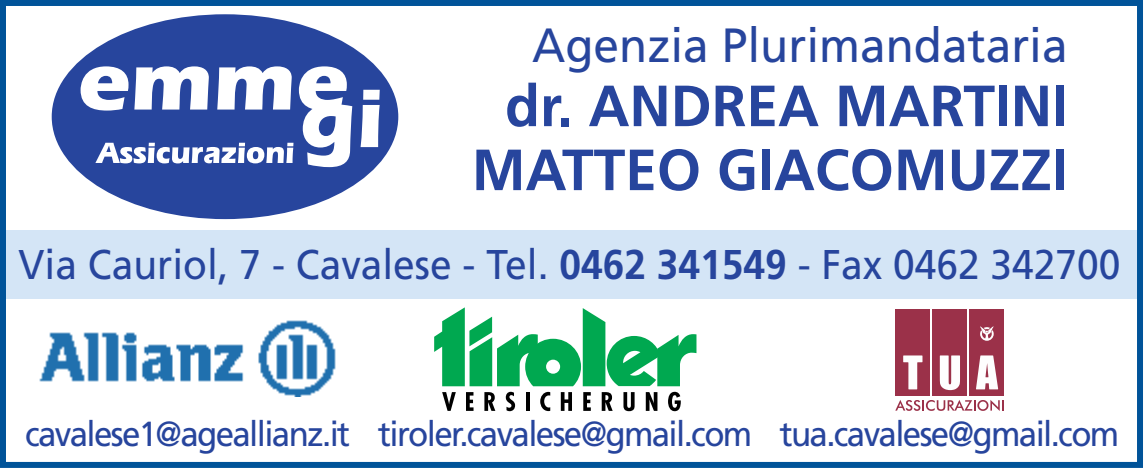
<style>
.page{position:relative;width:1146px;height:470px;background:#fff}
.page>*{position:absolute;margin:0;border:0;box-sizing:border-box;transform-origin:0 0}
.t1{font:700 58px/64px "Frutiger LT Std";color:#27459d;text-align:center}
.t2{font:48px "Frutiger LT Std";color:#27459d;scale:.96 1}
.t3{font:41.6px "Frutiger LT Std";color:#27459d;scale:.94 1}
.t4{font:34.8px "Frutiger LT Std";letter-spacing:-.05em;color:#27459d;scale:.95 1}
.s1{font-weight:700}
</style>
<div class="page">
<div style="left:3px;top:230px;width:1137px;height:69px;background:#d4e5f6"></div>
<div style="left:52px;top:14px;width:346px;height:205px;background:#27459d;border-radius:50%"></div>
<svg style="left:95px;top:143px;width:198px;height:20px"></svg>
<svg style="left:81px;top:66px;width:47px;height:45px"></svg>
<svg style="left:134px;top:66px;width:75px;height:44px"></svg>
<svg style="left:217px;top:66px;width:75px;height:44px"></svg>
<svg style="left:299px;top:66px;width:53px;height:101px"></svg>
<svg style="left:360px;top:90px;width:19px;height:57px"></svg>
<svg style="left:434px;top:307px;width:262px;height:79px"></svg>
<svg style="left:442px;top:392px;width:14px;height:19px"></svg>
<svg style="left:466px;top:392px;width:7px;height:19px"></svg>
<svg style="left:484px;top:392px;width:11px;height:19px"></svg>
<svg style="left:505px;top:392px;width:10px;height:19px"></svg>
<hr style="left:526px;top:392px;width:3px;height:19px;background:#000">
<svg style="left:540px;top:392px;width:10px;height:19px"></svg>
<svg style="left:560px;top:392px;width:12px;height:19px"></svg>
<svg style="left:583px;top:392px;width:7px;height:19px"></svg>
<svg style="left:601px;top:392px;width:11px;height:19px"></svg>
<svg style="left:623px;top:392px;width:11px;height:19px"></svg>
<svg style="left:645px;top:392px;width:12px;height:19px"></svg>
<svg style="left:668px;top:392px;width:12px;height:19px"></svg>
<div style="left:969px;top:310px;width:34px;height:86px;background:#9b3149"></div>
<div style="left:932px;top:310px;width:34px;height:86px;background:#9b3149"></div>
<svg style="left:939px;top:355px;width:20px;height:35px"></svg>
<div style="left:895px;top:310px;width:34px;height:86px;background:#9b3149"></div>
<svg style="left:903px;top:355px;width:19px;height:34px"></svg>
<svg style="left:976px;top:355px;width:21px;height:34px"></svg>
<svg style="left:895px;top:400px;width:108px;height:11px"></svg>
<svg style="left:980px;top:326px;width:13px;height:15px"></svg>
<img style="left:39px;top:320px;width:297px;height:76px">
<div style="left:0;top:0;width:1142px;height:468px;border:6px solid #005399"></div>
<h2 class="t2" style="left:532px;top:17px;width:559px">Agenzia Plurimandataria</h2>
<h1 class="t1" style="left:471px;top:74px;width:597px">dr. ANDREA MARTINI<br>MATTEO GIACOMUZZI</h1>
<p class="t3" style="left:19px;top:240px;width:1173px">Via Cauriol, 7 - Cavalese - Tel. <span class="s1">0462 341549</span> - Fax 0462 342700</p>
<p class="t4" style="left:25px;top:413px;width:1153px">cavalese1@ageallianz.it tiroler.cavalese@gmail.com tua.cavalese@gmail.com</p>
</div>
